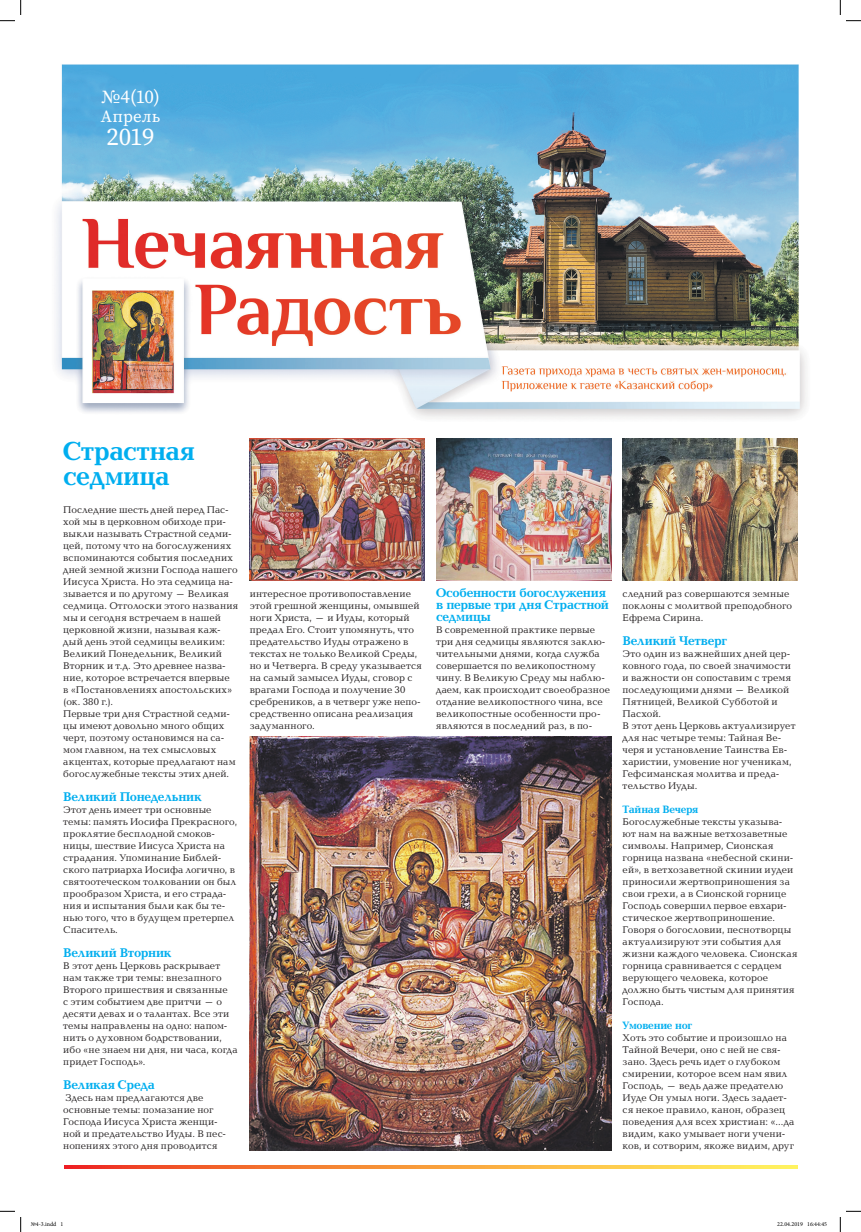
<style>
.page{position:relative;width:861px;height:1232px;background:#fff}
.page>*{position:absolute;margin:0;border:0;box-sizing:border-box;transform-origin:0 0}
.t1{font:700 27px/25px "Baltica C";letter-spacing:-.02em;color:#00aeef}
.t2{font:25px "Source Serif Pro";color:#fff}
.t3{font:19px "Source Serif Pro";color:#fff}
.t4{font:17px "Source Serif Pro";letter-spacing:.005em;color:#fff}
.t5{font:700 13px/12px "Baltica C";letter-spacing:-.02em;color:#00aeef}
.t6{font:700 11px "Baltica C";letter-spacing:-.025em;color:#00aeef}
.t7{font:10px/12px "Baltica C";letter-spacing:.015em;color:#231f20}
.t8{font:6px "Minion Pro";color:#000}
</style>
<div class="page">
<img style="left:56px;top:64px;width:750px;height:383px">
<svg style="left:64px;top:1166px;width:733px;height:3px;background:#f7993d"></svg>
<img style="left:249px;top:736px;width:362px;height:414px">
<img style="left:250px;top:439px;width:175px;height:141px">
<img style="left:436px;top:439px;width:175px;height:141px">
<img style="left:622px;top:439px;width:175px;height:141px">
<svg style="left:0;top:0;width:21px;height:21px"></svg>
<svg style="left:0;top:1211px;width:21px;height:21px"></svg>
<svg style="left:839px;top:0;width:22px;height:21px"></svg>
<svg style="left:839px;top:1211px;width:22px;height:21px"></svg>
<h3 class="t3" style="left:101px;top:84px;width:60px">№4(10)</h3>
<h3 class="t4" style="left:101px;top:105px;width:61px">Апрель</h3>
<h2 class="t2" style="left:106px;top:120px;width:50px">2019</h2>
<h1 class="t1" style="left:63px;top:439px;width:133px">Страстная седмица</h1>
<p class="t7" style="left:63px;top:504px;width:176px">Последние шесть дней перед Пас&shy;хой мы в церковном обиходе при&shy;выкли называть Страстной седми&shy;цей, потому что на богослужениях вспоминаются события последних дней земной жизни Господа нашего<br>Иисуса Христа. Но эта седмица на&shy;зывается и по другому – Великая седмица. Отголоски этого названия мы и сегодня встречаем в нашей церковной жизни, называя каж&shy;дый день этой седмицы великим:<br>Великий Понедельник, Великий<br>Вторник и т.д. Это древнее назва&shy;ние, которое встречается впервые<br>в «Постановлениях апостольских» (ок. 380 г.).<br>Первые три дня Страстной седми&shy;цы имеют довольно много общих черт, поэтому остановимся на са&shy;мом главном, на тех смысловых акцентах, которые предлагают нам богослужебные тексты этих дней.</p>
<h3 class="t5" style="left:63px;top:791px;width:140px">Великий Понедельник</h3>
<p class="t7" style="left:63px;top:804px;width:176px">Этот день имеет три основные темы: память Иосифа Прекрасного, проклятие бесплодной смоков&shy;ницы, шествие Иисуса Христа на страдания. Упоминание Библей&shy;ского патриарха Иосифа логично, в святоотеческом толковании он был прообразом Христа, и его страда&shy;ния и испытания были как бы те&shy;нью того, что в будущем претерпел<br>Спаситель.</p>
<h3 class="t5" style="left:63px;top:947px;width:110px">Великий Вторник</h3>
<p class="t7" style="left:63px;top:960px;width:176px">В этот день Церковь раскрывает нам также три темы: внезапного<br>Второго пришествия и связанные<br>с этим событием две притчи – о десяти девах и о талантах. Все эти темы направлены на одно: напом&shy;нить о духовном бодрствовании, ибо «не знаем ни дня, ни часа, когда придет Господь».</p>
<h3 class="t5" style="left:63px;top:1079px;width:93px">Великая Среда</h3>
<p class="t7" style="left:63px;top:1092px;width:164px">Здесь нам предлагаются две основные темы: помазание ног<br>Господа Иисуса Христа женщи&shy;ной и предательство Иуды. В пес&shy;нопениях этого дня проводится</p>
<p class="t7" style="left:250px;top:588px;width:174px">интересное противопоставление этой грешной женщины, омывшей ноги Христа, – и Иуды, который предал Его. Стоит упомянуть, что предательство Иуды отражено в текстах не только Великой Среды, но и Четверга. В среду указывается на самый замысел Иуды, сговор с врагами Господа и получение 30 сребреников, а в четверг уже непо&shy;средственно описана реализация задуманного.</p>
<h3 class="t5" style="left:436px;top:587px;width:174px">Особенности богослужения в первые три дня Страстной седмицы</h3>
<p class="t7" style="left:436px;top:624px;width:175px">В современной практике первые три дня седмицы являются заклю&shy;чительными днями, когда служба совершается по великопостному чину. В Великую Среду мы наблю&shy;даем, как происходит своеобразное отдание великопостного чина, все великопостные особенности про&shy;являются в последний раз, в по-</p>
<p class="t7" style="left:622px;top:588px;width:171px">следний раз совершаются земные поклоны с молитвой преподобного<br>Ефрема Сирина.</p>
<h3 class="t5" style="left:622px;top:635px;width:106px">Великий Четверг</h3>
<p class="t7" style="left:622px;top:648px;width:174px">Это один из важнейших дней цер&shy;ковного года, по своей значимости и важности он сопоставим с тремя последующими днями – Великой<br>Пятницей, Великой Субботой и<br>Пасхой.<br>В этот день Церковь актуализирует для нас четыре темы: Тайная Ве&shy;черя и установление Таинства Ев&shy;харистии, умовение ног ученикам,<br>Гефсиманская молитва и преда&shy;тельство Иуды.</p>
<p class="t6" style="left:622px;top:803px;width:77px">Тайная Вечеря</p>
<p class="t7" style="left:622px;top:816px;width:176px">Богослужебные тексты указыва&shy;ют нам на важные ветхозаветные символы. Например, Сионская горница названа «небесной скини&shy;ей», в ветхозаветной скинии иудеи приносили жертвоприношения за свои грехи, а в Сионской горнице<br>Господь совершил первое евхари&shy;стическое жертвоприношение.<br>Говоря о богословии, песнотворцы актуализируют эти события для жизни каждого человека. Сионская горница сравнивается с сердцем верующего человека, которое должно быть чистым для принятия<br>Господа.</p>
<p class="t6" style="left:622px;top:1019px;width:71px">Умовение ног</p>
<p class="t7" style="left:622px;top:1032px;width:173px">Хоть это событие и произошло на<br>Тайной Вечери, оно с ней не свя&shy;зано. Здесь речь идет о глубоком смирении, которое всем нам явил<br>Господь, – ведь даже предателю<br>Иуде Он умыл ноги. Здесь задает&shy;ся некое правило, канон, образец поведения для всех христиан: «…да видим, како умывает ноги учени&shy;ков, и сотворим, якоже видим, друг</p>
<p class="t8" style="left:31px;top:1220px;width:34px">№4-3.indd 1</p>
<p class="t8" style="left:777px;top:1220px;width:51px">22.04.2019 16:44:45</p>
</div>
